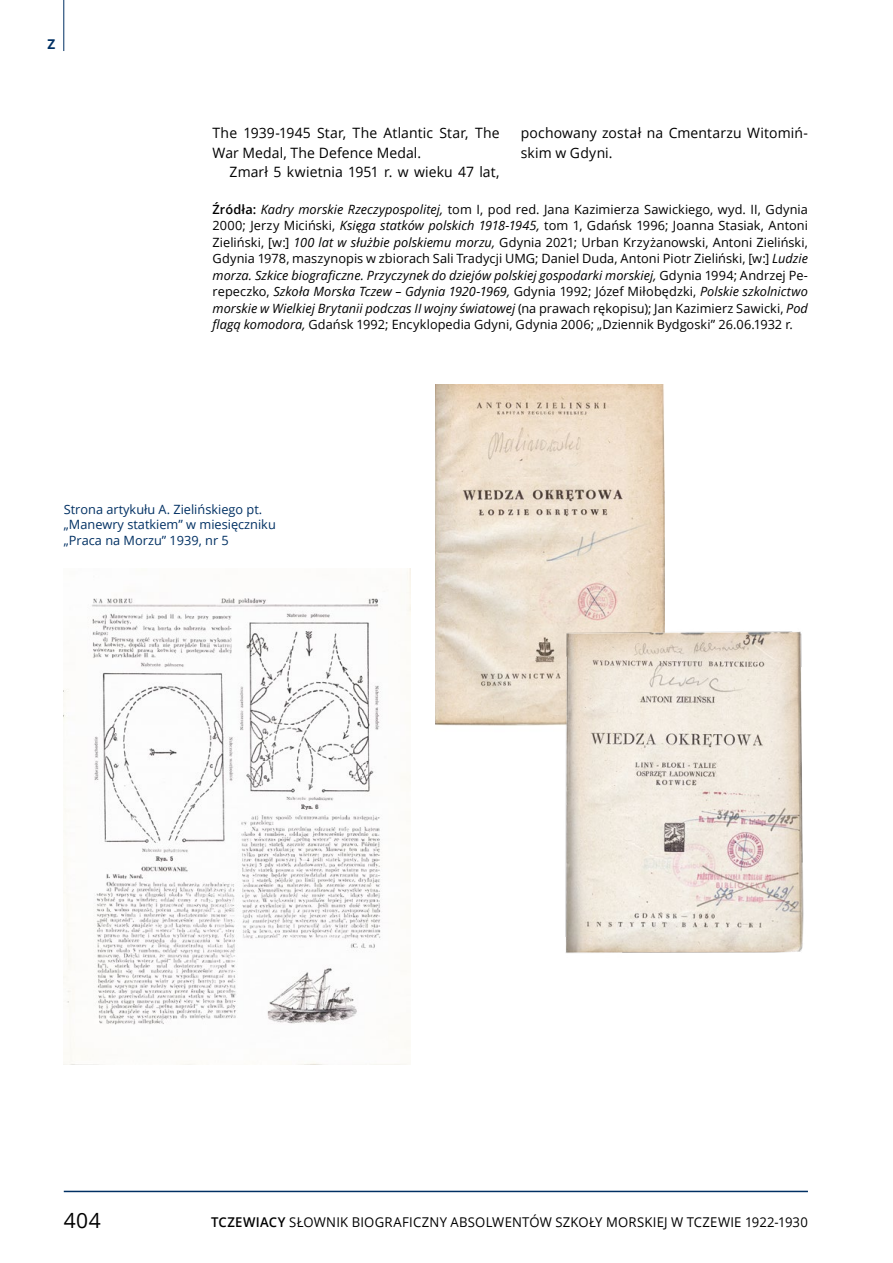
<style>
.page{position:relative;width:893px;height:1263px;background:#fff}
.page>*{position:absolute;margin:0;border:0;box-sizing:border-box;transform-origin:0 0}
.t1{font:21px "Open Sans";color:#000}
.t2{font:14.25px/19.5px "Open Sans";letter-spacing:.01em;color:#000}
.t3{font:13.5px "Open Sans";letter-spacing:.015em;color:#000}
.t4{font:700 13.5px "Open Sans";color:#003063}
.t5{font:12.75px/16.5px "Open Sans";letter-spacing:.005em;color:#000;text-align:justify}
.t6{font:12.75px/15.3px "Open Sans";color:#003063}
.s1{font-weight:600}
.s2{font-style:italic}
</style>
<div class="page">
<hr style="left:64px;top:1191px;width:744px;height:1px;background:#003063">
<hr style="left:63px;top:0;width:1px;height:51px;background:#003063">
<img style="left:64px;top:569px;width:346px;height:495px">
<img style="left:435px;top:385px;width:230px;height:341px">
<img style="left:557px;top:623px;width:247px;height:330px">
<p class="t4" style="left:47px;top:34px;width:9px">Z</p>
<p class="t2" style="left:213px;top:123px;width:289px">The 1939-1945 Star, The Atlantic Star, The<br>War Medal, The Defence Medal.</p>
<p class="t2" style="left:230px;top:162px;width:272px">Zmarł 5 kwietnia 1951 r. w wieku 47 lat,</p>
<p class="t2" style="left:521px;top:123px;width:289px">pochowany został na Cmentarzu Witomiń&shy;skim w Gdyni.</p>
<p class="t5" style="left:213px;top:201px;width:597px"><span class="s1">Źródła:</span> <span class="s2">Kadry morskie Rzeczypospolitej,</span> tom I, pod red. Jana Kazimierza Sawickiego, wyd. II, Gdynia 2000; Jerzy Miciński, <span class="s2">Księga statków polskich 1918-1945,</span> tom 1, Gdańsk 1996; Joanna Stasiak, Antoni Zieliński, [w:] <span class="s2">100 lat w służbie polskiemu morzu,</span> Gdynia 2021; Urban Krzyżanowski, Antoni Zieliński, Gdynia 1978, maszynopis w zbiorach Sali Tradycji UMG; Daniel Duda, Antoni Piotr Zieliński, [w:] <span class="s2">Ludzie morza. Szkice biograficzne. Przyczynek do dziejów polskiej gospodarki morskiej,</span> Gdynia 1994; Andrzej Pe&shy;repeczko, <span class="s2">Szkoła Morska Tczew – Gdynia 1920-1969,</span> Gdynia 1992; Józef Miłobędzki, <span class="s2">Polskie szkolnictwo morskie w Wielkiej Brytanii podczas II wojny światowej</span> (na prawach rękopisu); Jan Kazimierz Sawicki, <span class="s2">Pod flagą komodora,</span> Gdańsk 1992; Encyklopedia Gdyni, Gdynia 2006; „Dziennik Bydgoski” 26.06.1932 r.</p>
<p class="t6" style="left:64px;top:501px;width:214px">Strona artykułu A. Zielińskiego pt. „Manewry statkiem” w miesięczniku „Praca na Morzu” 1939, nr 5</p>
<h1 class="t1" style="left:64px;top:1206px;width:38px">404</h1>
<p class="t3" style="left:211px;top:1212px;width:598px"><span class="s1">TCZEWIACY</span> SŁOWNIK BIOGRAFICZNY ABSOLWENTÓW SZKOŁY MORSKIEJ W TCZEWIE 1922-1930</p>
</div>
